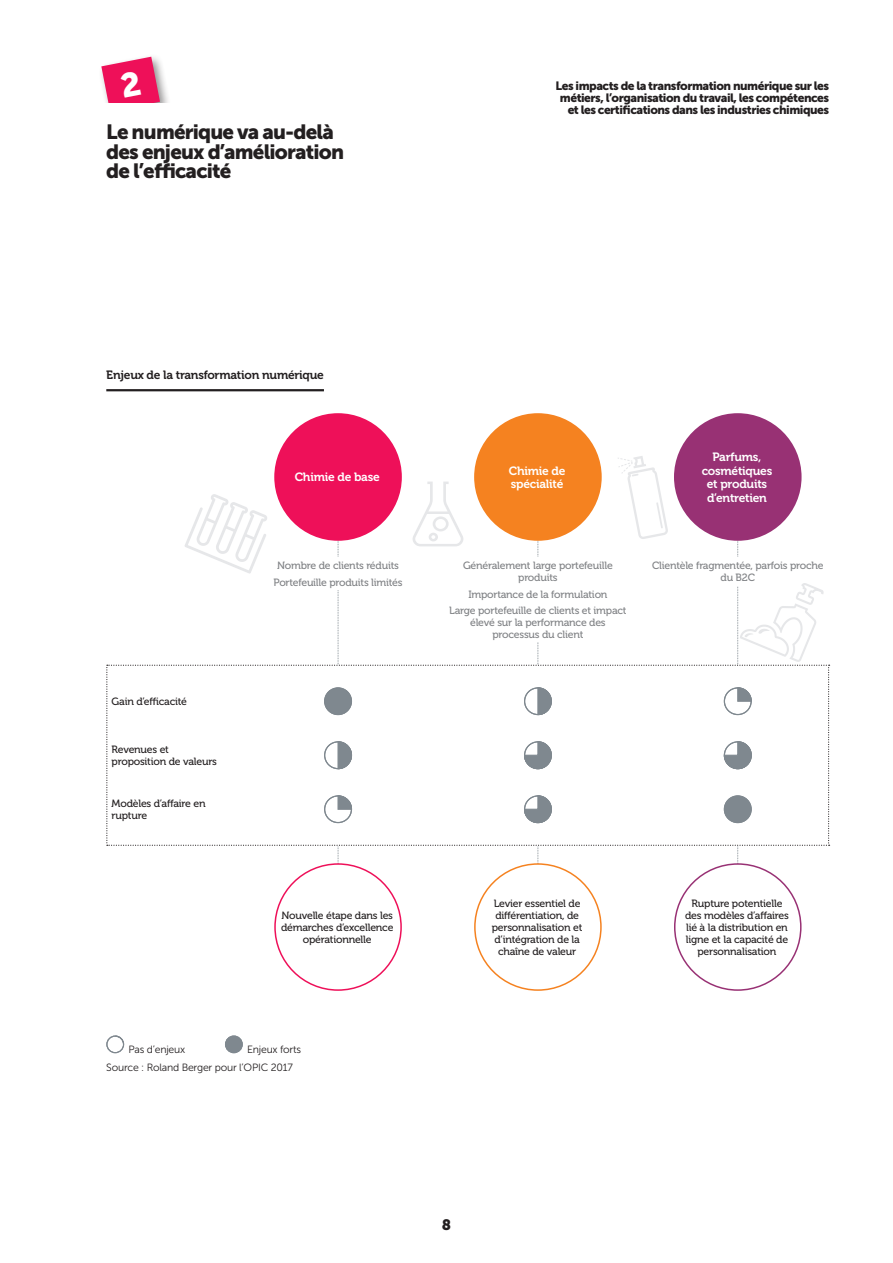
<style>
.page{position:relative;width:893px;height:1263px;background:#fff}
.page>*{position:absolute;margin:0;border:0;box-sizing:border-box;transform-origin:0 0}
.t1{font:20.55px/19.6px "Museo Sans 900";letter-spacing:-.04em;color:#231f20}
.t2{font:15px "Museo Sans 900";color:#231f20}
.t3{font:12px/12px "Museo Sans 900";letter-spacing:-.04em;color:#231f20;text-align:right}
.Illustration_highlig{font:12px/13.5px "Museo 700";letter-spacing:-.02em;color:#fff}
.Illustration_titre{font:12px "Museo 700";letter-spacing:-.02em;color:#231f20}
.Illustration_textes{font:10.5px/12px "Museo 500";letter-spacing:-.02em;color:#231f20;text-align:center}
.Illustration_textes-2{font:10.5px/12px "Museo 500";letter-spacing:-.02em;color:#808285;text-align:center}
.Source{font:10.5px "Museo Sans 300";letter-spacing:-.02em;color:#231f20}
</style>
<div class="page">
<div style="left:274px;top:413px;width:128px;height:128px;background:#ee1059;border-radius:50%"></div>
<div style="left:474px;top:413px;width:128px;height:128px;background:#f58220;border-radius:50%"></div>
<div style="left:674px;top:413px;width:127px;height:128px;background:#983174;border-radius:50%"></div>
<hr style="left:106px;top:389px;width:218px;height:2px;background:#231f20">
<div style="left:106px;top:1035px;width:18px;height:18px;border:1px solid #7f888f;border-radius:50%"></div>
<svg style="left:114px;top:1035px;width:11px;height:10px"></svg>
<div style="left:225px;top:1036px;width:17px;height:17px;background:#7f888f;border-radius:50%"></div>
<div style="left:225px;top:1035px;width:18px;height:18px;border:1px solid #7f888f;border-radius:50%"></div>
<svg style="left:106px;top:456px;width:724px;height:409px"></svg>
<div style="left:98px;top:53px;width:74px;height:70px;background:#231f20;opacity:.5"></div>
<div style="left:72px;top:104px;width:202px;height:30px;background:#fff"></div>
<svg style="left:101px;top:57px;width:59px;height:47px;background:#ed417a"></svg>
<h1 class="t1" style="left:106px;top:122px;width:239px">Le numérique va au-delà des enjeux d’amélioration de l’efficacité</h1>
<p class="t3" style="left:556px;top:80px;width:275px">Les impacts de la transformation numérique sur les métiers, l’organisation du travail, les compétences et les certifications dans les industries chimiques</p>
<p class="Illustration_titre" style="left:106px;top:368px;width:219px">Enjeux de la transformation numérique</p>
<p class="Illustration_highlig" style="left:295px;top:471px;width:87px">Chimie de base</p>
<p class="Illustration_textes" style="left:112px;top:696px;width:77px">Gain d’efficacité</p>
<p class="Illustration_textes" style="left:112px;top:744px;width:107px;text-align:left">Revenues et proposition de valeurs</p>
<p class="Illustration_textes" style="left:112px;top:798px;width:95px;text-align:left">Modèles d’affaire en rupture</p>
<p class="Illustration_textes-2" style="left:277px;top:560px;width:123px">Nombre de clients réduits</p>
<p class="Illustration_textes-2" style="left:274px;top:576px;width:131px">Portefeuille produits limités</p>
<p class="Illustration_textes" style="left:281px;top:909px;width:114px">Nouvelle étape dans les démarches d’excellence opérationnelle</p>
<p class="Source" style="left:128px;top:1044px;width:58px">Pas d’enjeux</p>
<p class="Source" style="left:106px;top:1062px;width:188px">Source : Roland Berger pour l’OPIC 2017</p>
<p class="Source" style="left:247px;top:1044px;width:56px">Enjeux forts</p>
<p class="Illustration_highlig" style="left:509px;top:464px;width:58px">Chimie de spécialité</p>
<p class="Illustration_textes-2" style="left:463px;top:560px;width:151px">Généralement large portefeuille produits</p>
<p class="Illustration_textes-2" style="left:468px;top:588px;width:141px">Importance de la formulation</p>
<p class="Illustration_textes-2" style="left:449px;top:604px;width:179px">Large portefeuille de clients et impact élevé sur la performance des processus du client</p>
<p class="Illustration_highlig" style="left:702px;top:450px;width:72px;text-align:center">Parfums, cosmétiques et produits d’entretien</p>
<p class="Illustration_textes-2" style="left:652px;top:560px;width:173px">Clientèle fragmentée, parfois proche du B2C</p>
<p class="Illustration_textes" style="left:492px;top:897px;width:92px">Levier essentiel de différentiation, de personnalisation et d’intégration de la chaîne de valeur</p>
<p class="Illustration_textes" style="left:685px;top:897px;width:105px">Rupture potentielle des modèles d’affaires lié à la distribution en ligne et la capacité de personnalisation</p>
<h2 class="t2" style="left:442px;top:1216px;width:11px">8</h2>
</div>
